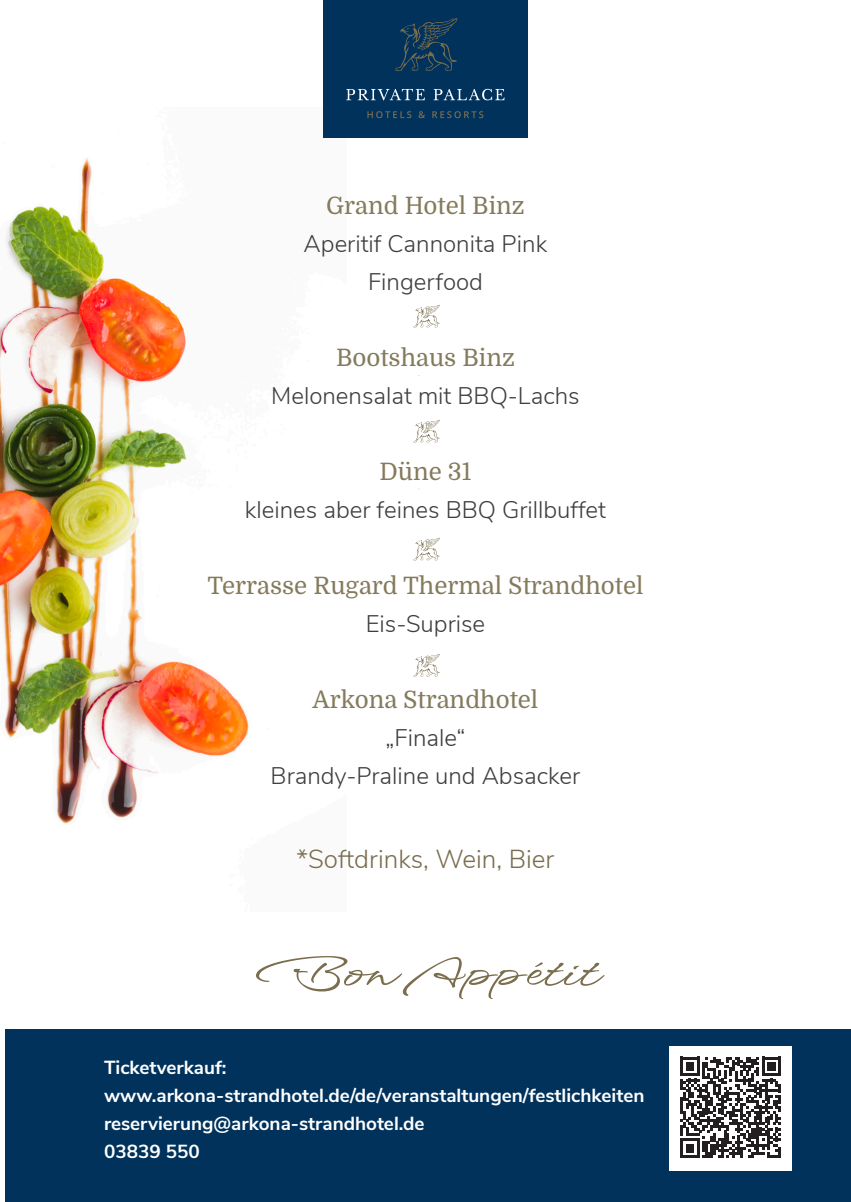
<style>
.page{position:relative;width:851px;height:1202px;background:#fff}
.page>*{position:absolute;margin:0;border:0;box-sizing:border-box;transform-origin:0 0}
.t1{font:500 52px "Wind Song";color:#7a6e4e}
.t2{font:300 26px "Nunito Sans";color:#7a6e4e}
.t3{font:300 24px "Nunito Sans";color:#3e3e3f}
.t4{font:24px "Domine";color:#847a5c}
.t5{font:700 18.8px "Nunito Sans";color:#fff}
</style>
<div class="page">
<img style="left:0;top:107px;width:346px;height:717px">
<div style="left:323px;top:0;width:205px;height:137px;background:#00325c"></div>
<svg style="left:395px;top:18px;width:63px;height:53px"></svg>
<svg style="left:367px;top:111px;width:44px;height:7px"></svg>
<svg style="left:418px;top:111px;width:7px;height:7px"></svg>
<svg style="left:432px;top:111px;width:51px;height:7px"></svg>
<svg style="left:346px;top:89px;width:79px;height:11px"></svg>
<svg style="left:433px;top:89px;width:71px;height:11px"></svg>
<svg style="left:413px;top:305px;width:27px;height:22px"></svg>
<svg style="left:413px;top:420px;width:27px;height:22px"></svg>
<svg style="left:413px;top:538px;width:27px;height:22px"></svg>
<svg style="left:413px;top:654px;width:27px;height:23px"></svg>
<div style="left:6px;top:1029px;width:844px;height:173px;background:#00325c"></div>
<div style="left:669px;top:1046px;width:122px;height:125px;background:#fff"></div>
<svg style="left:680px;top:1057px;width:100px;height:101px"></svg>
<p class="t4" style="left:326px;top:193px;width:200px">Grand Hotel Binz</p>
<p class="t3" style="left:303px;top:227px;width:245px">Aperitif Cannonita Pink</p>
<p class="t3" style="left:368px;top:265px;width:116px">Fingerfood</p>
<p class="t4" style="left:336px;top:345px;width:180px">Bootshaus Binz</p>
<p class="t3" style="left:271px;top:379px;width:310px">Melonensalat mit BBQ-Lachs</p>
<p class="t4" style="left:379px;top:459px;width:93px">Düne 31</p>
<p class="t3" style="left:245px;top:493px;width:363px">kleines aber feines BBQ Grillbuffet</p>
<p class="t4" style="left:207px;top:573px;width:437px">Terrasse Rugard Thermal Strandhotel</p>
<p class="t3" style="left:365px;top:607px;width:121px">Eis-Suprise</p>
<p class="t4" style="left:312px;top:687px;width:227px">Arkona Strandhotel</p>
<p class="t3" style="left:385px;top:721px;width:81px">„Finale“</p>
<p class="t3" style="left:270px;top:759px;width:311px">Brandy-Praline und Absacker</p>
<p class="t2" style="left:296px;top:840px;width:259px">*Softdrinks, Wein, Bier</p>
<p class="t1" style="left:255px;top:936px;width:339px">Bon Appétit</p>
<p class="t5" style="left:104px;top:1054px;width:124px">Ticketverkauf:</p>
<p class="t5" style="left:104px;top:1082px;width:542px">www.arkona-strandhotel.de/de/veranstaltungen/festlichkeiten</p>
<p class="t5" style="left:104px;top:1110px;width:322px">reservierung@arkona-strandhotel.de</p>
<p class="t5" style="left:104px;top:1138px;width:97px">03839 550</p>
</div>
